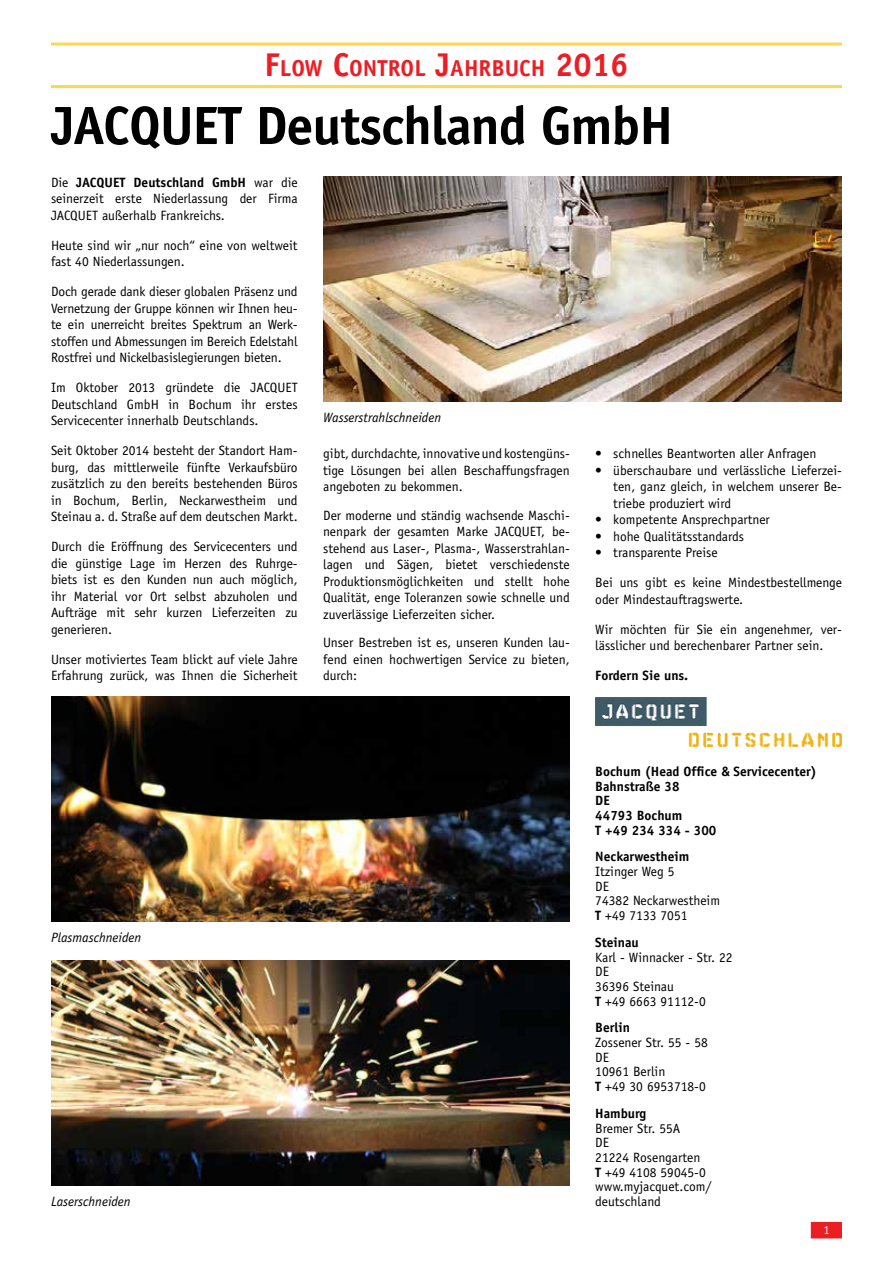
<style>
.page{position:relative;width:893px;height:1263px;background:#fff}
.page>*{position:absolute;margin:0;border:0;box-sizing:border-box;transform-origin:0 0}
.t1{font:700 54px "Officina Sans Std";letter-spacing:-.02em;color:#000}
.t2{font:700 23.1px "Officina Sans Std";color:#ed1d24}
.t3{font:13.5px/16.5px "Officina Sans Std";color:#000;text-align:justify}
.t4{font:700 13.5px/14.7px "Officina Sans Std";color:#000}
.t5{font:italic 13.5px "Officina Sans Std";color:#000}
.t6{font:12px "Officina Sans Std";color:#fff}
.s1{font-size:33px}
.s2{font-weight:700}
</style>
<div class="page">
<hr style="left:51px;top:43px;width:791px;height:3px;background:#ffd64f">
<hr style="left:51px;top:85px;width:791px;height:3px;background:#ffd64f">
<div style="left:811px;top:1222px;width:31px;height:16px;background:#ed1d24"></div>
<img style="left:595px;top:697px;width:247px;height:50px">
<img style="left:51px;top:960px;width:519px;height:225px">
<img style="left:51px;top:697px;width:519px;height:225px">
<img style="left:323px;top:177px;width:519px;height:225px">
<h2 class="t2" style="left:264px;top:54px;width:365px"><span class="s1">F</span>LOW <span class="s1">C</span>ONTROL <span class="s1">J</span>AHRBUCH <span class="s1">2016</span></h2>
<h1 class="t1" style="left:51px;top:92px;width:624px">JACQUET Deutschland GmbH</h1>
<p class="t3" style="left:51px;top:174px;width:248px">Die <span class="s2">JACQUET Deutschland GmbH</span> war die seinerzeit erste Niederlassung der Firma JACQUET außerhalb Frankreichs.</p>
<p class="t3" style="left:51px;top:237px;width:248px">Heute sind wir „nur noch“ eine von weltweit fast 40 Niederlassungen.</p>
<p class="t3" style="left:51px;top:283px;width:248px">Doch gerade dank dieser globalen Präsenz und Vernetzung der Gruppe können wir Ihnen heu&shy;te ein unerreicht breites Spektrum an Werk&shy;stoffen und Abmessungen im Bereich Edelstahl Rostfrei und Nickelbasislegierungen bieten.</p>
<p class="t3" style="left:51px;top:379px;width:248px">Im Oktober 2013 gründete die JACQUET Deutschland GmbH in Bochum ihr erstes Servicecenter innerhalb Deutschlands.</p>
<p class="t3" style="left:51px;top:442px;width:248px">Seit Oktober 2014 besteht der Standort Ham&shy;burg, das mittlerweile fünfte Verkaufsbüro zusätzlich zu den bereits bestehenden Büros in Bochum, Berlin, Neckarwestheim und Steinau a. d. Straße auf dem deutschen Markt.</p>
<p class="t3" style="left:51px;top:538px;width:248px">Durch die Eröffnung des Servicecenters und die günstige Lage im Herzen des Ruhrge&shy;biets ist es den Kunden nun auch möglich, ihr Material vor Ort selbst abzuholen und Aufträge mit sehr kurzen Lieferzeiten zu generieren.</p>
<p class="t3" style="left:51px;top:651px;width:248px">Unser motiviertes Team blickt auf viele Jahre<br>Erfahrung zurück, was Ihnen die Sicherheit</p>
<p class="t5" style="left:323px;top:410px;width:119px">Wasserstrahlschneiden</p>
<p class="t3" style="left:323px;top:445px;width:248px">gibt, durchdachte, innovative und kostengüns&shy;tige Lösungen bei allen Beschaffungsfragen angeboten zu bekommen.</p>
<p class="t3" style="left:323px;top:507px;width:248px">Der moderne und ständig wachsende Maschi&shy;nenpark der gesamten Marke JACQUET, be&shy;stehend aus Laser-, Plasma-, Wasserstrahlan&shy;lagen und Sägen, bietet verschiedenste Produktionsmöglichkeiten und stellt hohe Qualität, enge Toleranzen sowie schnelle und zuverlässige Lieferzeiten sicher.</p>
<p class="t3" style="left:323px;top:634px;width:248px">Unser Bestreben ist es, unseren Kunden lau&shy;fend einen hochwertigen Service zu bieten, durch:</p>
<p class="t3" style="left:595px;top:445px;width:223px">• schnelles Beantworten aller Anfragen</p>
<p class="t3" style="left:613px;top:462px;width:230px;text-indent:-18px">• überschaubare und verlässliche Lieferzei&shy;ten, ganz gleich, in welchem unserer Be&shy;triebe produziert wird</p>
<p class="t3" style="left:595px;top:511px;width:176px">• kompetente Ansprechpartner</p>
<p class="t3" style="left:595px;top:528px;width:150px">• hohe Qualitätsstandards</p>
<p class="t3" style="left:595px;top:544px;width:124px">• transparente Preise</p>
<p class="t3" style="left:595px;top:574px;width:248px">Bei uns gibt es keine Mindestbestellmenge oder Mindestauftragswerte.</p>
<p class="t3" style="left:595px;top:621px;width:248px">Wir möchten für Sie ein angenehmer, ver&shy;lässlicher und berechenbarer Partner sein.</p>
<p class="t4" style="left:595px;top:668px;width:94px">Fordern Sie uns.</p>
<p class="t4" style="left:595px;top:764px;width:223px">Bochum (Head Office &amp; Servicecenter)<br>Bahnstraße 38<br>DE<br>44793 Bochum<br>T +49 234 334 - 300</p>
<p class="t4" style="left:595px;top:849px;width:96px">Neckarwestheim</p>
<p class="t3" style="left:595px;top:864px;width:126px;line-height:14.7px;text-align:left">Itzinger Weg 5<br>DE<br>74382 Neckarwestheim<br><span class="s2">T</span> +49 7133 7051</p>
<p class="t4" style="left:595px;top:935px;width:45px">Steinau</p>
<p class="t3" style="left:595px;top:950px;width:139px;line-height:14.7px;text-align:left">Karl - Winnacker - Str. 22<br>DE<br>36396 Steinau<br><span class="s2">T</span> +49 6663 91112-0</p>
<p class="t4" style="left:595px;top:1020px;width:36px">Berlin</p>
<p class="t3" style="left:595px;top:1035px;width:114px;line-height:14.7px;text-align:left">Zossener Str. 55 - 58<br>DE<br>10961 Berlin<br><span class="s2">T</span> +49 30 6953718-0</p>
<p class="t4" style="left:595px;top:1106px;width:53px">Hamburg</p>
<p class="t3" style="left:595px;top:1121px;width:118px;line-height:14.7px;text-align:left">Bremer Str. 55A<br>DE<br>21224 Rosengarten<br><span class="s2">T</span> +49 4108 59045-0 www.myjacquet.com/</p>
<p class="t5" style="left:51px;top:930px;width:92px">Plasmaschneiden</p>
<p class="t5" style="left:51px;top:1193px;width:81px">Laserschneiden</p>
<p class="t3" style="left:595px;top:1193px;width:67px">deutschland</p>
<p class="t6" style="left:823px;top:1223px;width:7px">1</p>
</div>
